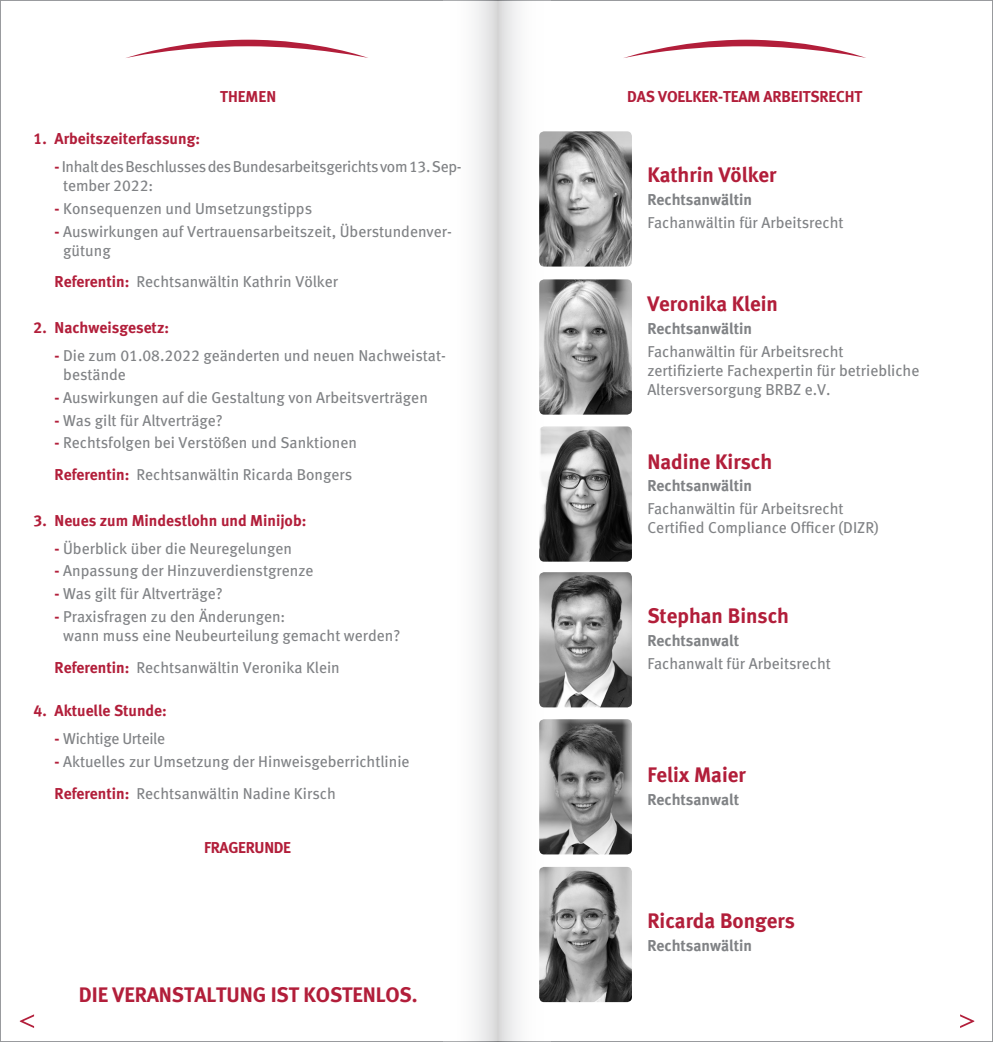
<style>
.page{position:relative;width:993px;height:1042px;background:#fff}
.page>*{position:absolute;margin:0;border:0;box-sizing:border-box;transform-origin:0 0}
.t1{font:700 21px "Voelker Meta LF";color:#b21e3a}
.t2{font:15.75px/19.2px "Voelker Meta LF";color:#808285}
.t3{font:700 15.75px "Voelker Meta LF";color:#b21e3a}
.t4{font:15.75px/28px "Voelker Meta LF";letter-spacing:-.02em;color:#808285}
.t5{font:700 15.75px "Voelker Meta LF";color:#808285}
.s1{font-weight:700;color:#b21e3a}
</style>
<div class="page">
<svg style="left:443px;top:0;width:107px;height:1042px"></svg>
<svg style="left:126px;top:40px;width:242px;height:18px"></svg>
<svg style="left:624px;top:40px;width:242px;height:18px"></svg>
<svg style="left:20px;top:1014px;width:14px;height:14px"></svg>
<svg style="left:960px;top:1014px;width:13px;height:14px"></svg>
<img style="left:539px;top:131px;width:92px;height:136px">
<img style="left:539px;top:867px;width:92px;height:135px">
<img style="left:539px;top:279px;width:92px;height:136px">
<img style="left:539px;top:426px;width:92px;height:136px">
<img style="left:539px;top:572px;width:92px;height:135px">
<img style="left:539px;top:719px;width:92px;height:135px">
<p class="t3" style="left:220px;top:87px;width:28px">THEMEN</p>
<p class="t3" style="left:627px;top:87px;width:114px">Das VOELKER-TEAM</p>
<p class="t3" style="left:763px;top:87px;width:83px">Arbeitsrecht</p>
<p class="t4" style="left:54px;top:124px;width:408px;text-indent:-21px"><span class="s1">1. Arbeitszeiterfassung:<br>-</span>Inhalt des Beschlusses des Bundesarbeitsgerichts vom 13. Sep-</p>
<p class="t2" style="left:63px;top:176px;width:91px">tember 2022:</p>
<p class="t2" style="left:54px;top:199px;width:259px"><span class="s1">-</span> Konsequenzen und Umsetzungstipps</p>
<p class="t2" style="left:63px;top:221px;width:390px;text-indent:-9px"><span class="s1">-</span> Auswirkungen auf Vertrauensarbeitszeit, Überstundenver&shy;gütung</p>
<p class="t2" style="left:54px;top:272px;width:285px"><span class="s1">Referentin:</span> Rechtsanwältin Kathrin Völker</p>
<p class="t3" style="left:33px;top:318px;width:137px">2. Nachweisgesetz:</p>
<p class="t2" style="left:63px;top:346px;width:384px;text-indent:-9px"><span class="s1">-</span> Die zum 01.08.2022 geänderten und neuen Nachweistat&shy;bestände</p>
<p class="t2" style="left:54px;top:388px;width:375px"><span class="s1">-</span> Auswirkungen auf die Gestaltung von Arbeitsverträgen</p>
<p class="t2" style="left:54px;top:410px;width:170px"><span class="s1">-</span> Was gilt für Altverträge?</p>
<p class="t2" style="left:54px;top:427px;width:304px;line-height:31.5px"><span class="s1">-</span> Rechtsfolgen bei Verstößen und Sanktionen<br><span class="s1">Referentin:</span> Rechtsanwältin Ricarda Bongers</p>
<p class="t3" style="left:33px;top:511px;width:274px">3. Neues zum Mindestlohn und Minijob:</p>
<p class="t2" style="left:54px;top:538px;width:239px"><span class="s1">-</span> Überblick über die Neuregelungen</p>
<p class="t2" style="left:54px;top:561px;width:260px"><span class="s1">-</span> Anpassung der Hinzuverdienstgrenze</p>
<p class="t2" style="left:54px;top:584px;width:170px"><span class="s1">-</span> Was gilt für Altverträge?</p>
<p class="t2" style="left:63px;top:606px;width:338px;text-indent:-9px"><span class="s1">-</span> Praxisfragen zu den Änderungen:<br>wann muss eine Neubeurteilung gemacht werden?</p>
<p class="t2" style="left:54px;top:657px;width:287px"><span class="s1">Referentin:</span> Rechtsanwältin Veronika Klein</p>
<p class="t3" style="left:33px;top:701px;width:135px">4. Aktuelle Stunde:</p>
<p class="t4" style="left:54px;top:724px;width:112px"><span class="s1">-</span> Wichtige Urteile</p>
<p class="t2" style="left:54px;top:745px;width:356px;line-height:31.5px"><span class="s1">-</span> Aktuelles zur Umsetzung der Hinweisgeberrichtlinie<br><span class="s1">Referentin:</span> Rechtsanwältin Nadine Kirsch</p>
<p class="t3" style="left:204px;top:838px;width:87px">FRAGERUNDE</p>
<h1 class="t1" style="left:79px;top:982px;width:238px">Die Veranstaltu ng ist kost</h1>
<h1 class="t1" style="left:352px;top:982px;width:67px">enlos.</h1>
<h1 class="t1" style="left:647px;top:162px;width:131px">Kathrin Völker</h1>
<p class="t5" style="left:647px;top:190px;width:106px">Rechtsanwältin</p>
<p class="t2" style="left:647px;top:212px;width:198px">Fachanwältin für Arbeitsrecht</p>
<h1 class="t1" style="left:647px;top:291px;width:132px">Veronika Klein</h1>
<p class="t5" style="left:647px;top:319px;width:106px">Rechtsanwältin</p>
<p class="t2" style="left:647px;top:341px;width:273px">Fachanwältin für Arbeitsrecht zertifizierte Fachexpertin für betriebliche<br>Altersversorgung BRBZ e.V.</p>
<h1 class="t1" style="left:647px;top:449px;width:126px">Nadine Kirsch</h1>
<p class="t5" style="left:647px;top:476px;width:106px">Rechtsanwältin</p>
<p class="t2" style="left:647px;top:499px;width:233px">Fachanwältin für Arbeitsrecht<br>Certified Compliance Officer (DIZR)</p>
<h1 class="t1" style="left:647px;top:603px;width:143px">Stephan Binsch</h1>
<p class="t5" style="left:647px;top:631px;width:93px">Rechtsanwalt</p>
<p class="t2" style="left:647px;top:653px;width:185px">Fachanwalt für Arbeitsrecht</p>
<h1 class="t1" style="left:647px;top:762px;width:100px">Felix Maier</h1>
<p class="t5" style="left:647px;top:790px;width:93px">Rechtsanwalt</p>
<h1 class="t1" style="left:647px;top:908px;width:149px">Ricarda Bongers</h1>
<p class="t5" style="left:647px;top:936px;width:106px">Rechtsanwältin</p>
</div>
